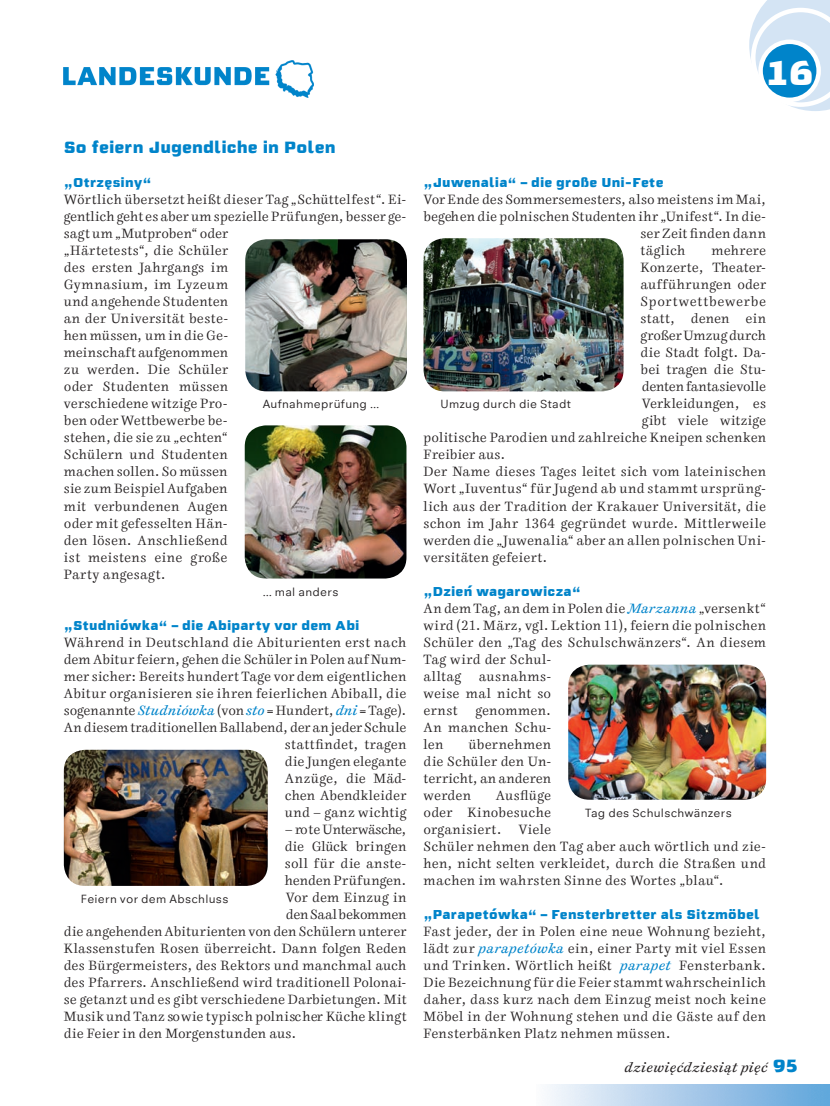
<style>
.page{position:relative;width:830px;height:1106px;background:#fff}
.page>*{position:absolute;margin:0;border:0;box-sizing:border-box;transform-origin:0 0}
.t1{font:800 condensed 34.5px "Morris Sans Com";color:#fff}
.t2{font:800 condensed 16.5px "Morris Sans Com";letter-spacing:.005em;color:#0084ca}
.t3{font:300 13.5px/17px "Cosmiqua Com";letter-spacing:.01em;color:#231f20;text-align:justify}
.t4{font:300 13.5px "Cosmiqua Com";letter-spacing:.03em;color:#231f20}
.t5{font:300 13.5px "Cosmiqua Com";letter-spacing:-.02em;color:#231f20}
.t6{font:italic 13.5px "Cosmiqua Com";letter-spacing:.025em;color:#231f20}
.t7{font:300 13.5px "Cosmiqua Com";letter-spacing:-.025em;color:#231f20}
.t8{font:300 13.5px "Cosmiqua Com";letter-spacing:.05em;color:#231f20}
.t9{font:300 13.5px "Cosmiqua Com";letter-spacing:-.01em;color:#231f20}
.t10{font:800 condensed 13.05px "Morris Sans Com";letter-spacing:.015em;color:#0084ca}
.t11{font:12px "Neuzeit Office";letter-spacing:.02em;color:#231f20}
.s1{font-weight:400;font-style:italic;color:#0084ca}
.s2{font-family:"Morris Sans Com";font-weight:800;font-style:normal;font-stretch:condensed;font-size:18px;color:#0084ca}
</style>
<div class="page">
<svg style="left:749px;top:0;width:80px;height:111px"></svg>
<div style="left:760px;top:42px;width:58px;height:58px;background:#0084ca;border-radius:50%"></div>
<div style="left:758px;top:40px;width:62px;height:62px;border:4px solid #fff;border-radius:50%"></div>
<img style="left:547px;top:1084px;width:282px;height:22px">
<img style="left:64px;top:60px;width:250px;height:37px">
<img style="left:568px;top:664px;width:197px;height:135px">
<img style="left:64px;top:749px;width:203px;height:137px">
<img style="left:244px;top:425px;width:162px;height:153px">
<img style="left:245px;top:239px;width:162px;height:152px">
<img style="left:423px;top:238px;width:200px;height:153px">
<h1 class="t1" style="left:765px;top:49px;width:49px">16</h1>
<p class="t2" style="left:64px;top:136px;width:273px">So feiern Jugendliche in Polen</p>
<p class="t10" style="left:64px;top:173px;width:89px">„Otrzęsiny“</p>
<p class="t3" style="left:64px;top:191px;width:344px;text-align:left">Wörtlich übersetzt heißt dieser Tag „Schüttelfest“. Ei&shy;gentlich geht es aber um spezielle Prüfungen, besser ge&shy;sagt um „Mutproben“ oder<br>„Härtetests“, die Schüler<br>des ersten Jahrgangs im<br>Gymnasium, im Lyzeum<br>und angehende Studenten<br>an der Universität beste-<br>hen müssen, um in die Ge-<br>meinschaft aufgenommen<br>zu werden. Die Schüler<br>oder Studenten müssen<br>verschiedene witzige Pro-<br>ben oder Wettbewerbe be-<br>stehen, die sie zu „echten“<br>Schülern und Studenten<br>machen sollen. So müssen<br>sie zum Beispiel Aufgaben<br>mit verbundenen Augen<br>oder mit gefesselten Hän-<br>den lösen. Anschließend<br>ist meistens eine große<br>Party angesagt.</p>
<p class="t10" style="left:64px;top:616px;width:297px">„Studniówka“ – die Abiparty vor dem Abi</p>
<p class="t3" style="left:64px;top:634px;width:344px;text-align:right">Während in Deutschland die Abiturienten erst nach dem Abitur feiern, gehen die Schüler in Polen auf Num&shy;mer sicher: Bereits hundert Tage vor dem eigentlichen Abitur organisieren sie ihren feierlichen Abiball, die sogenannte <span class="s1">Studniówka</span> (von <span class="s1">sto</span> = Hundert, <span class="s1">dni</span> = Tage).<br>An diesem traditionellen Ballabend, der an jeder Schule stattfindet, tragen<br>die Jungen elegante<br>Anzüge, die Mäd-<br>chen Abendkleider<br>und – ganz wichtig</p>
<p class="t7" style="left:284px;top:821px;width:123px">– rote Unterwäsche,</p>
<p class="t3" style="left:284px;top:838px;width:123px">die Glück bringen</p>
<p class="t4" style="left:284px;top:855px;width:123px">soll für die anste-</p>
<p class="t3" style="left:284px;top:872px;width:123px">henden Prüfungen.</p>
<p class="t3" style="left:286px;top:889px;width:122px">Vor dem Einzug in</p>
<p class="t5" style="left:286px;top:906px;width:122px">den Saal bekommen</p>
<p class="t3" style="left:64px;top:923px;width:344px">die angehenden Abiturienten von den Schülern unterer</p>
<p class="t3" style="left:64px;top:940px;width:344px">Klassenstufen Rosen überreicht. Dann folgen Reden</p>
<p class="t3" style="left:64px;top:957px;width:344px">des Bürgermeisters, des Rektors und manchmal auch</p>
<p class="t3" style="left:64px;top:974px;width:344px">des Pfarrers. Anschließend wird traditionell Polonai-</p>
<p class="t3" style="left:64px;top:991px;width:344px">se getanzt und es gibt verschiedene Darbietungen. Mit</p>
<p class="t3" style="left:64px;top:1008px;width:344px">Musik und Tanz sowie typisch polnischer Küche klingt</p>
<p class="t3" style="left:64px;top:1025px;width:234px">die Feier in den Morgenstunden aus.</p>
<p class="t10" style="left:423px;top:173px;width:241px">„Juwenalia“ – die große Uni-Fete</p>
<p class="t3" style="left:423px;top:191px;width:344px">Vor Ende des Sommersemesters, also meistens im Mai,</p>
<p class="t3" style="left:423px;top:208px;width:344px">begehen die polnischen Studenten ihr „Unifest“. In die-</p>
<p class="t3" style="left:640px;top:225px;width:127px">ser Zeit finden dann</p>
<p class="t3" style="left:640px;top:242px;width:46px">täglich</p>
<p class="t3" style="left:711px;top:242px;width:56px">mehrere</p>
<p class="t3" style="left:640px;top:259px;width:127px">Konzerte, Theater-</p>
<p class="t4" style="left:640px;top:277px;width:127px">aufführungen oder</p>
<p class="t8" style="left:640px;top:294px;width:127px">Sportwettbewerbe</p>
<p class="t3" style="left:640px;top:310px;width:127px">statt, denen ein</p>
<p class="t9" style="left:640px;top:328px;width:127px">großer Umzug durch</p>
<p class="t3" style="left:640px;top:344px;width:127px">die Stadt folgt. Da-</p>
<p class="t3" style="left:640px;top:361px;width:127px">bei tragen die Stu-</p>
<p class="t5" style="left:641px;top:379px;width:126px">denten fantasievolle</p>
<p class="t3" style="left:641px;top:395px;width:126px">Verkleidungen, es</p>
<p class="t3" style="left:641px;top:412px;width:126px">gibt viele witzige</p>
<p class="t3" style="left:423px;top:429px;width:344px">politische Parodien und zahlreiche Kneipen schenken</p>
<p class="t3" style="left:423px;top:446px;width:83px">Freibier aus.</p>
<p class="t3" style="left:423px;top:463px;width:344px">Der Name dieses Tages leitet sich vom lateinischen</p>
<p class="t4" style="left:423px;top:481px;width:344px">Wort „Iuventus“ für Jugend ab und stammt ursprüng-</p>
<p class="t3" style="left:423px;top:498px;width:344px">lich aus der Tradition der Krakauer Universität, die</p>
<p class="t3" style="left:423px;top:515px;width:344px">schon im Jahr 1364 gegründet wurde. Mittlerweile</p>
<p class="t3" style="left:423px;top:532px;width:344px">werden die „Juwenalia“ aber an allen polnischen Uni-</p>
<p class="t3" style="left:423px;top:549px;width:125px">versitäten gefeiert.</p>
<p class="t10" style="left:423px;top:582px;width:159px">„Dzień wagarowicza“</p>
<p class="t3" style="left:423px;top:600px;width:344px;text-align:left">An dem Tag, an dem in Polen die <span class="s1">Marzanna</span> „versenkt“ wird (21. März, vgl. Lektion 11), feiern die polnischen Schüler den „Tag des Schulschwänzers“. An diesem Tag wird der Schul-<br>alltag</p>
<p class="t11" style="left:262px;top:397px;width:118px">Aufnahmeprüfung …</p>
<p class="t11" style="left:440px;top:397px;width:132px">Umzug durch die Stadt</p>
<p class="t11" style="left:262px;top:584px;width:77px">… mal anders</p>
<p class="t3" style="left:423px;top:668px;width:129px;text-indent:55px">ausnahms&shy;weise mal nicht so ernst</p>
<p class="t3" style="left:423px;top:702px;width:129px;text-indent:52px">genommen.<br>An manchen Schu&shy;len</p>
<p class="t3" style="left:423px;top:736px;width:129px;text-indent:45px">übernehmen die Schüler den Un&shy;terricht, an anderen werden</p>
<p class="t3" style="left:423px;top:787px;width:129px;text-indent:72px">Ausflüge oder Kinobesuche organisiert.</p>
<p class="t11" style="left:585px;top:805px;width:148px">Tag des Schulschwänzers</p>
<p class="t3" style="left:423px;top:821px;width:344px;text-align:left;text-indent:95px">Viele<br>Schüler nehmen den Tag aber auch wörtlich und zie&shy;hen, nicht selten verkleidet, durch die Straßen und machen im wahrsten Sinne des Wortes „blau“.</p>
<p class="t10" style="left:423px;top:905px;width:337px">„Parapetówka“ – Fensterbretter als Sitzmöbel</p>
<p class="t3" style="left:423px;top:923px;width:344px">Fast jeder, der in Polen eine neue Wohnung bezieht, lädt zur <span class="s1">parapetówka</span> ein, einer Party mit viel Essen und Trinken. Wörtlich heißt <span class="s1">parapet</span> Fensterbank.<br>Die Bezeichnung für die Feier stammt wahrscheinlich daher, dass kurz nach dem Einzug meist noch keine Möbel in der Wohnung stehen und die Gäste auf den Fensterbänken Platz nehmen müssen.</p>
<p class="t11" style="left:81px;top:892px;width:149px">Feiern vor dem Abschluss</p>
<p class="t6" style="left:624px;top:1059px;width:175px">dziewięćdziesiąt pięć <span class="s2">95</span></p>
</div>
